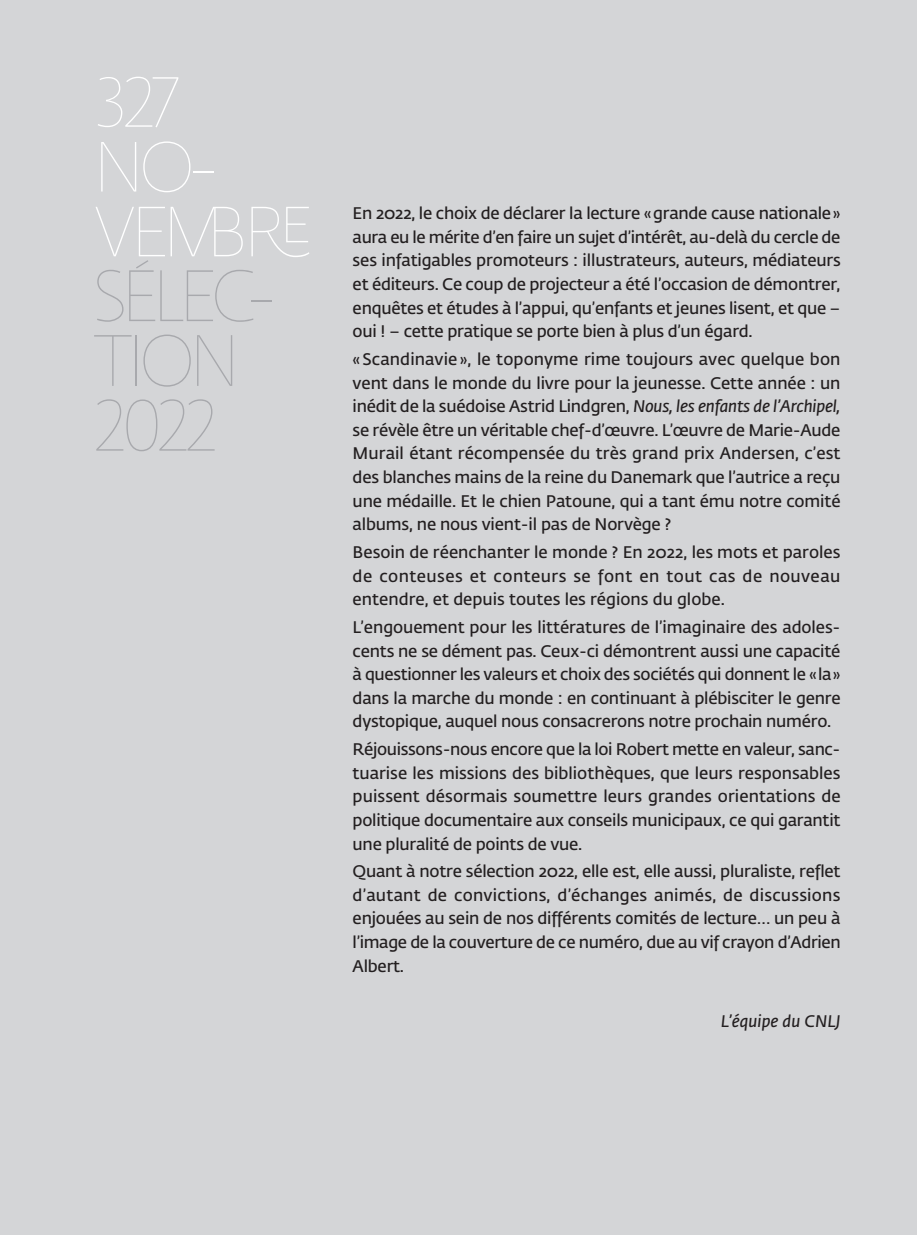
<style>
.page{position:relative;width:917px;height:1235px;background:#fff}
.page>*{position:absolute;margin:0;border:0;box-sizing:border-box;transform-origin:0 0}
.t1{font:71.75px/64.8px "Fedra Sans Dis Pro Hair";color:#a8a9ad}
.t2{font:70px/64.8px "Fedra Sans Dis Pro Hair";letter-spacing:.01em;color:#fff}
.t3{font:600 16.62px/23.6px "Fedra Sans Pro";letter-spacing:-.015em;color:#231f20;text-align:justify}
.t4{font:italic 600 16.62px "Fedra Sans Pro";color:#231f20}
.s1{font-style:italic}
</style>
<div class="page">
<div style="left:0;top:0;width:917px;height:1234px;background:#d4d5d7"></div>
<h2 class="t2" style="left:96px;top:68px;width:215px">327<br>NO-<br>VEMBRE</h2>
<h1 class="t1" style="left:96px;top:261px;width:177px">SÉLEC-<br>TION<br>2022</h1>
<p class="t3" style="left:353px;top:201px;width:490px">En 2022, le choix de déclarer la lecture «grande cause nationale» aura eu le mérite d’en faire un sujet d’intérêt, au-delà du cercle de ses infatigables promoteurs : illustrateurs, auteurs, médiateurs et éditeurs. Ce coup de projecteur a été l’occasion de démontrer, enquêtes et études à l’appui, qu’enfants et jeunes lisent, et que – oui ! – cette pratique se porte bien à plus d’un égard.</p>
<p class="t3" style="left:353px;top:346px;width:489px">«Scandinavie», le toponyme rime toujours avec quelque bon vent dans le monde du livre pour la jeunesse. Cette année : un inédit de la suédoise Astrid Lindgren, <span class="s1">Nous, les enfants de l’Archipel, </span>se révèle être un véritable chef-d’œuvre. L’œuvre de Marie-Aude Murail étant récompensée du très grand prix Andersen, c’est des blanches mains de la reine du Danemark que l’autrice a reçu une médaille. Et le chien Patoune, qui a tant ému notre comité albums, ne nous vient-il pas de Norvège ?</p>
<p class="t3" style="left:353px;top:539px;width:489px">Besoin de réenchanter le monde ? En 2022, les mots et paroles de conteuses et conteurs se font en tout cas de nouveau entendre, et depuis toutes les régions du globe.</p>
<p class="t3" style="left:353px;top:614px;width:489px">L’engouement pour les littératures de l’imaginaire des adoles&shy;cents ne se dément pas. Ceux-ci démontrent aussi une capacité à questionner les valeurs et choix des sociétés qui donnent le «la» dans la marche du monde : en continuant à plébisciter le genre dystopique, auquel nous consacrerons notre prochain numéro.</p>
<p class="t3" style="left:353px;top:736px;width:490px">Réjouissons-nous encore que la loi Robert mette en valeur, sanc&shy;tuarise les missions des bibliothèques, que leurs responsables puissent désormais soumettre leurs grandes orientations de politique documentaire aux conseils municipaux, ce qui garantit une pluralité de points de vue.</p>
<p class="t3" style="left:353px;top:858px;width:490px">Quant à notre sélection 2022, elle est, elle aussi, pluraliste, reflet d’autant de convictions, d’échanges animés, de discussions enjouées au sein de nos différents comités de lecture… un peu à l’image de la couverture de ce numéro, due au vif crayon d’Adrien Albert.</p>
<p class="t4" style="left:721px;top:1008px;width:121px">L’équipe du CNLJ</p>
</div>
